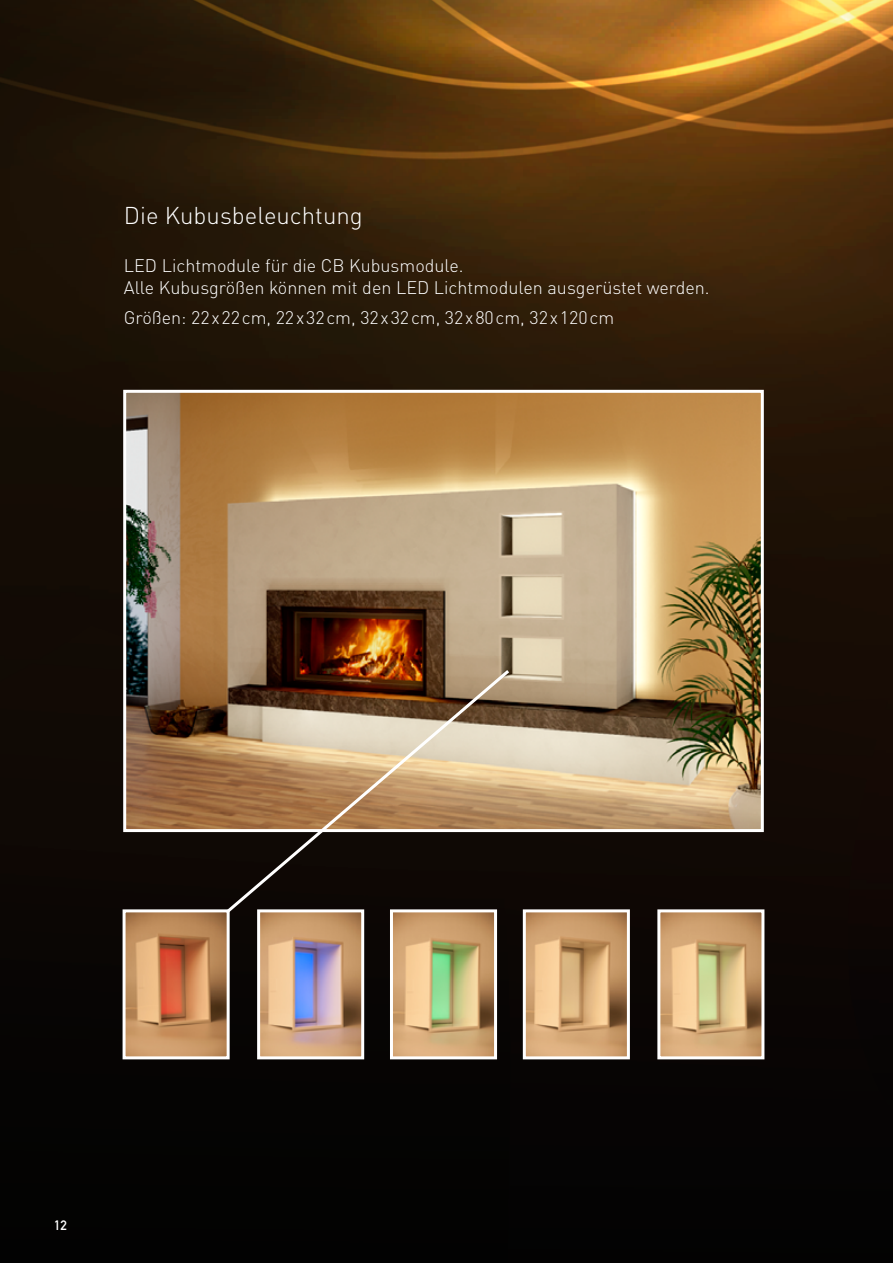
<style>
.page{position:relative;width:893px;height:1263px;background:#fff}
.page>*{position:absolute;margin:0;border:0;box-sizing:border-box;transform-origin:0 0}
.t1{font:300 24px "DINOT";color:#fff}
.t2{font:300 18px/22.5px "DINOT";color:#fff}
.t3{font:13.5px "DIN Mittelschrift Std";color:#fff}
</style>
<div class="page">
<img style="left:0;top:0;width:893px;height:1263px">
<img style="left:127px;top:394px;width:633px;height:434px">
<div style="left:123px;top:390px;width:641px;height:442px;border:3px solid #fff"></div>
<img style="left:661px;top:913px;width:99px;height:142px">
<div style="left:657px;top:909px;width:107px;height:150px;border:3px solid #fff"></div>
<img style="left:527px;top:913px;width:99px;height:142px">
<div style="left:523px;top:909px;width:107px;height:150px;border:3px solid #fff"></div>
<img style="left:394px;top:915px;width:99px;height:140px">
<div style="left:390px;top:909px;width:107px;height:150px;border:3px solid #fff"></div>
<img style="left:261px;top:915px;width:99px;height:140px">
<div style="left:257px;top:909px;width:107px;height:150px;border:3px solid #fff"></div>
<img style="left:127px;top:913px;width:99px;height:142px">
<div style="left:123px;top:909px;width:107px;height:150px;border:3px solid #fff"></div>
<svg style="left:224px;top:667px;width:288px;height:248px;background:#7c644d"></svg>
<h1 class="t1" style="left:124px;top:200px;width:240px">Die Kubusbeleuchtung</h1>
<p class="t2" style="left:124px;top:254px;width:587px">LED Lichtmodule für die CB Kubusmodule.<br>Alle Kubusgrößen können mit den LED Lichtmodulen ausgerüstet werden.</p>
<p class="t2" style="left:124px;top:306px;width:492px">Größen: 22x22cm, 22x32cm, 32x32cm, 32x80cm, 32x120cm</p>
<p class="t3" style="left:54px;top:1217px;width:14px">12</p>
</div>
